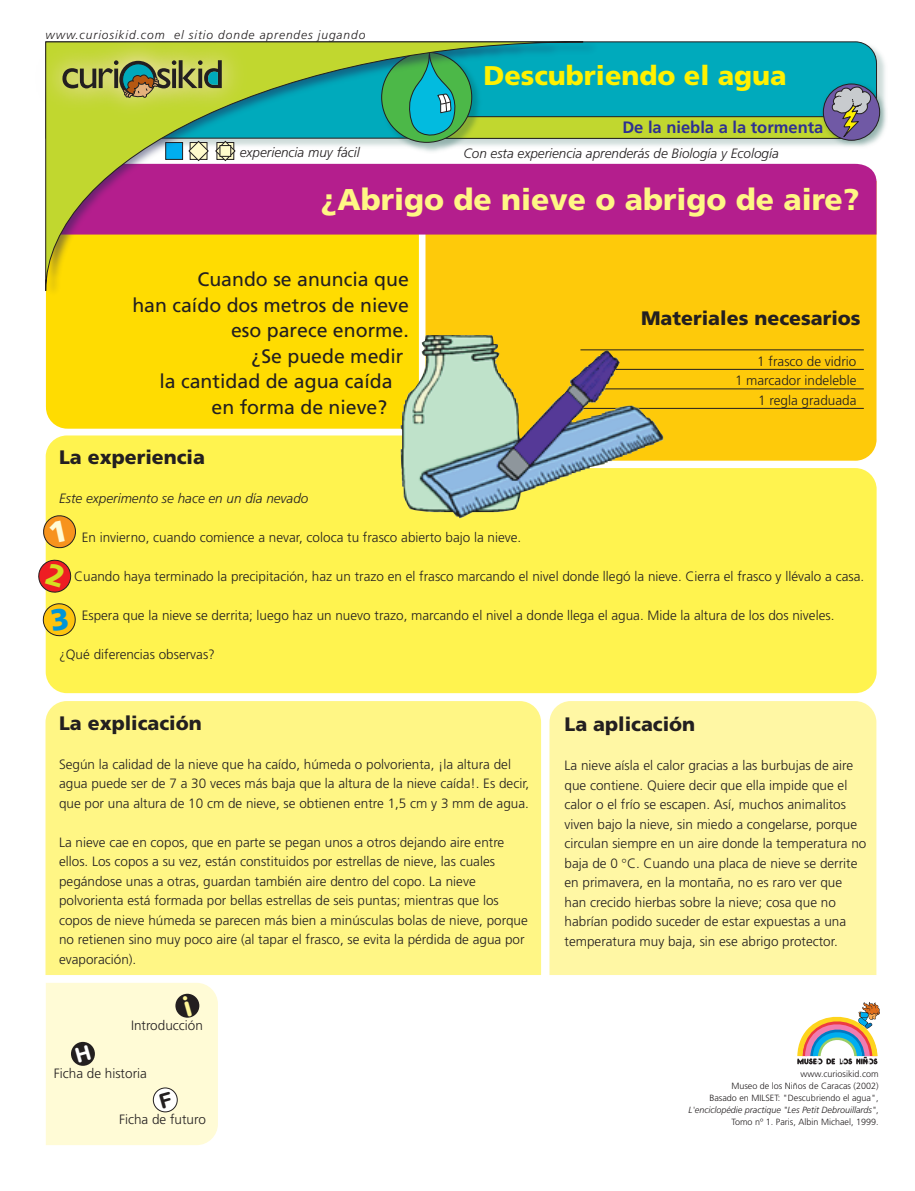
<style>
.page{position:relative;width:915px;height:1191px;background:#fff}
.page>*{position:absolute;margin:0;border:0;box-sizing:border-box;transform-origin:0 0}
.t1{font:900 30px "Frutiger";color:#fff685}
.t2{font:900 27px "Frutiger";color:#fff101}
.t3{font:19.5px "Frutiger";color:#231f20}
.t4{font:900 19.5px "Frutiger";color:#231f20}
.t5{font:700 16.5px "Frutiger";color:#2e3092}
.t6{font:300 13.5px/19.5px "Frutiger";color:#231f20}
.t7{font:italic 300 13.5px "Frutiger";color:#231f20}
.t8{font:italic 300 12px "Frutiger";letter-spacing:.075em;color:#231f20}
.t9{font:300 9px/12px "Frutiger";color:#231f20;text-align:right}
.s1{font-style:italic}
</style>
<div class="page">
<div style="left:549px;top:701px;width:327px;height:274px;background:#fff7a4"></div>
<div style="left:45px;top:701px;width:496px;height:274px;background:#fff685"></div>
<div style="left:46px;top:435px;width:830px;height:258px;background:#fff34f"></div>
<div style="left:425px;top:234px;width:451px;height:227px;background:#feca0a"></div>
<div style="left:46px;top:296px;width:373px;height:133px;background:#ffdc01"></div>
<div style="left:598px;top:164px;width:278px;height:70px;background:#b41e8d"></div>
<svg style="left:598px;top:41px;width:278px;height:10px;background:#12a0b0"></svg>
<svg style="left:797px;top:1002px;width:82px;height:62px"></svg>
<img style="left:819px;top:81px;width:68px;height:66px">
<hr style="left:572px;top:408px;width:291px;height:1px;background:#231f20">
<hr style="left:590px;top:388px;width:273px;height:1px;background:#231f20">
<hr style="left:600px;top:369px;width:263px;height:1px;background:#231f20">
<hr style="left:580px;top:349px;width:283px;height:1px;background:#231f20">
<svg style="left:598px;top:51px;width:279px;height:92px;background:#3aac9b"></svg>
<img style="left:46px;top:41px;width:552px;height:255px">
<svg style="left:45px;top:41px;width:538px;height:250px;background:#ab916b"></svg>
<img style="left:45px;top:41px;width:9px;height:104px">
<img style="left:54px;top:41px;width:6px;height:104px">
<img style="left:215px;top:41px;width:64px;height:104px">
<img style="left:60px;top:41px;width:155px;height:111px">
<svg style="left:62px;top:60px;width:160px;height:38px;background:#909c52"></svg>
<img style="left:399px;top:344px;width:264px;height:175px">
<svg style="left:622px;top:858px;width:4px;height:4px"></svg>
<svg style="left:43px;top:514px;width:34px;height:36px"></svg>
<svg style="left:38px;top:558px;width:34px;height:36px"></svg>
<svg style="left:42px;top:602px;width:34px;height:35px"></svg>
<div style="left:46px;top:983px;width:172px;height:162px;background:#fffbd6"></div>
<p class="t8" style="left:46px;top:28px;width:321px">www.curiosikid.com el sitio donde aprendes jugando</p>
<h2 class="t2" style="left:483px;top:59px;width:305px">Descubriendo el agua</h2>
<p class="t5" style="left:622px;top:118px;width:202px">De la niebla a la tormenta</p>
<p class="t7" style="left:240px;top:144px;width:121px">experiencia muy fácil</p>
<p class="t7" style="left:463px;top:146px;width:317px">Con esta experiencia aprenderás de Biología y Ecología</p>
<h1 class="t1" style="left:321px;top:182px;width:540px">¿Abrigo de nieve o abrigo de aire?</h1>
<h3 class="t3" style="left:197px;top:268px;width:213px">Cuando se anuncia que</h3>
<h3 class="t3" style="left:132px;top:293px;width:278px">han caído dos metros de nieve</h3>
<h3 class="t3" style="left:231px;top:319px;width:179px">eso parece enorme.</h3>
<h3 class="t3" style="left:251px;top:344px;width:153px">¿Se puede medir</h3>
<h3 class="t3" style="left:159px;top:370px;width:234px">la cantidad de agua caída</h3>
<h3 class="t3" style="left:211px;top:395px;width:177px">en forma de nieve?</h3>
<h3 class="t4" style="left:641px;top:306px;width:221px">Materiales necesarios</h3>
<p class="t6" style="left:734px;top:351px;width:123px;text-align:right">1 frasco de vidrio<br>1 marcador indeleble<br>1 regla graduada</p>
<h3 class="t4" style="left:59px;top:445px;width:147px">La experiencia</h3>
<p class="t7" style="left:59px;top:490px;width:251px">Este experimento se hace en un día nevado</p>
<p class="t6" style="left:82px;top:527px;width:441px">En invierno, cuando comience a nevar, coloca tu frasco abierto bajo la nieve.</p>
<p class="t6" style="left:74px;top:566px;width:791px">Cuando haya terminado la precipitación, haz un trazo en el frasco marcando el nivel donde llegó la nieve. Cierra el frasco y llévalo a casa.</p>
<p class="t6" style="left:82px;top:605px;width:754px">Espera que la nieve se derrita; luego haz un nuevo trazo, marcando el nivel a donde llega el agua. Mide la altura de los dos niveles.</p>
<p class="t6" style="left:59px;top:644px;width:157px">¿Qué diferencias observas?</p>
<h3 class="t4" style="left:59px;top:711px;width:144px">La explicación</h3>
<p class="t6" style="left:59px;top:754px;width:471px">Según la calidad de la nieve que ha caído, húmeda o polvorienta, ¡la altura del agua puede ser de 7 a 30 veces más baja que la altura de la nieve caída!. Es decir, que por una altura de 10 cm de nieve, se obtienen entre 1,5 cm y 3 mm de agua.</p>
<p class="t6" style="left:59px;top:832px;width:470px">La nieve cae en copos, que en parte se pegan unos a otros dejando aire entre ellos. Los copos a su vez, están constituidos por estrellas de nieve, las cuales pegándose unas a otras, guardan también aire dentro del copo. La nieve polvorienta está formada por bellas estrellas de seis puntas; mientras que los copos de nieve húmeda se parecen más bien a minúsculas bolas de nieve, porque no retienen sino muy poco aire (al tapar el frasco, se evita la pérdida de agua por evaporación).</p>
<p class="t6" style="left:131px;top:1015px;width:73px">Introducción</p>
<p class="t6" style="left:54px;top:1063px;width:95px">Ficha de historia</p>
<p class="t6" style="left:119px;top:1109px;width:88px">Ficha de futuro</p>
<h3 class="t4" style="left:564px;top:712px;width:132px">La aplicación</h3>
<p class="t6" style="left:564px;top:755px;width:303px">La nieve aísla el calor gracias a las burbujas de aire que contiene. Quiere decir que ella impide que el calor o el frío se escapen. Así, muchos animalitos viven bajo la nieve, sin miedo a congelarse, porque circulan siempre en un aire donde la temperatura no baja de 0 C. Cuando una placa de nieve se derrite en primavera, en la montaña, no es raro ver que han crecido hierbas sobre la nieve; cosa que no habrían podido suceder de estar expuestas a una temperatura muy baja, sin ese abrigo protector.</p>
<p class="t9" style="left:688px;top:1067px;width:191px">www.curiosikid.com<br>Museo de los Niños de Caracas (2002)<br>Basado en MILSET: "Descubriendo el agua", <span class="s1">L'enciclopédie practique "Les Petit Debrouillards"</span>, Tomo nº 1. Paris, Albin Michael, 1999.</p>
</div>
